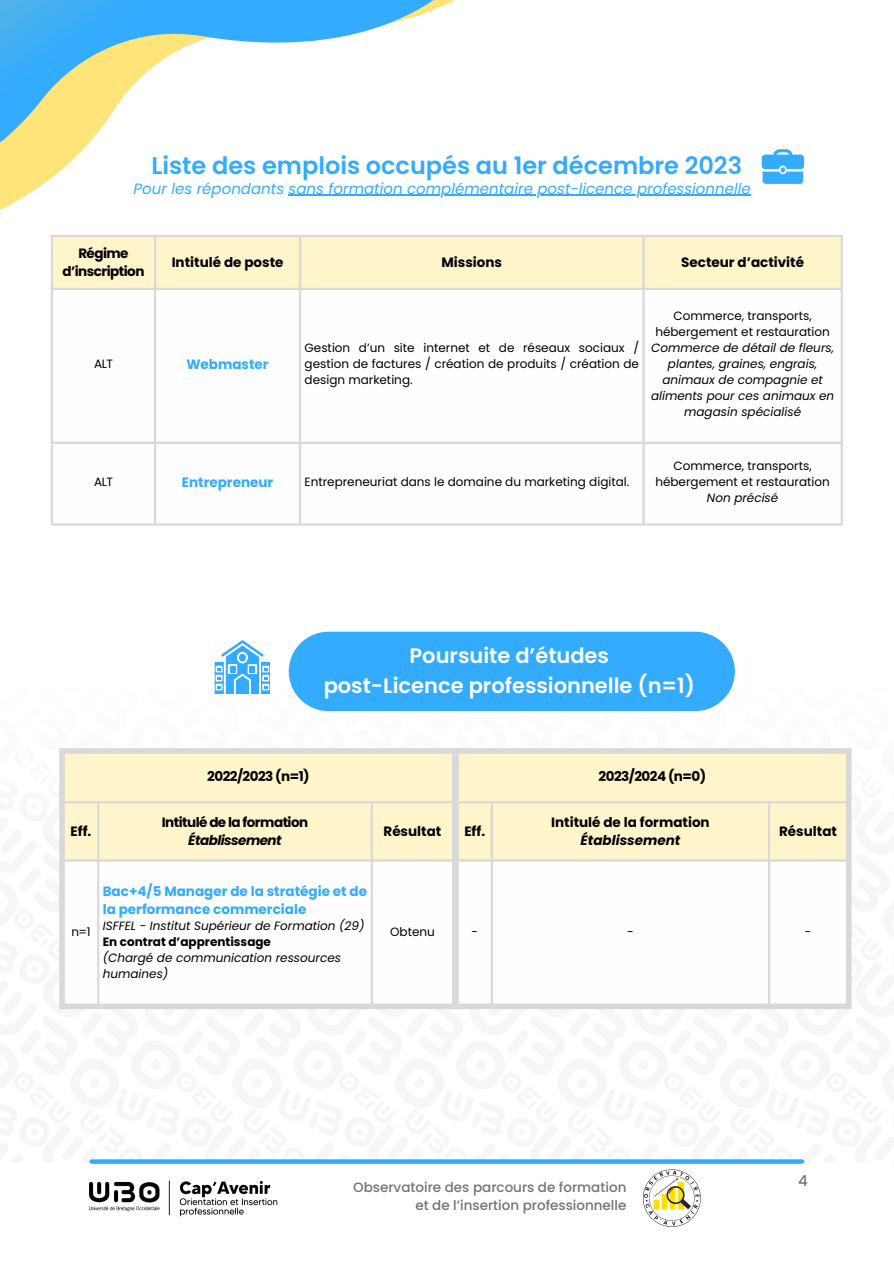
<style>
.page{position:relative;width:894px;height:1264px;background:#fff}
.page>*{position:absolute;margin:0;border:0;box-sizing:border-box;transform-origin:0 0}
.t1{font:600 24px "Poppins";color:#33abff}
.t2{font:600 21px/29.2px "Poppins";color:#fefefe;text-align:center}
.t3{font:italic 15px "Poppins";color:#33abff}
.t4{font:500 15px "Poppins";color:#737373}
.t5{font:700 13.5px "Poppins";color:#000}
.t6{font:700 13.5px/18px "Poppins";color:#33abff}
.t7{font:700 13.5px/18px "Poppins";letter-spacing:-.04em;color:#000;text-align:center}
.t8{font:500 13.5px/18px "Poppins";color:#737373;text-align:right}
.t9{font:italic 700 13.5px "Poppins";letter-spacing:-.04em;color:#000}
.t10{font:italic 700 13.5px "Poppins";color:#000}
.t11{font:12px/16px "Poppins";color:#000;text-align:center}
.t12{font:italic 12px/16px "Poppins";color:#000;text-align:center}
.t13{font:700 12px "Poppins";color:#000}
</style>
<div class="page">
<svg style="left:92px;top:1159px;width:709px;height:4px;background:#42b0fe"></svg>
<svg style="left:0;top:0;width:552px;height:290px"></svg>
<div style="left:53px;top:237px;width:787px;height:51px;background:#fff5cb"></div>
<svg style="left:53px;top:290px;width:787px;height:233px"></svg>
<hr style="left:51px;top:237px;width:2px;height:286px;background:#d9d9d9">
<hr style="left:154px;top:237px;width:2px;height:286px;background:#d9d9d9">
<hr style="left:299px;top:237px;width:2px;height:286px;background:#d9d9d9">
<hr style="left:642px;top:237px;width:2px;height:286px;background:#d9d9d9">
<hr style="left:840px;top:237px;width:2px;height:286px;background:#d9d9d9">
<hr style="left:51px;top:235px;width:791px;height:2px;background:#d9d9d9">
<hr style="left:51px;top:288px;width:791px;height:2px;background:#d9d9d9">
<hr style="left:51px;top:442px;width:791px;height:2px;background:#d9d9d9">
<hr style="left:51px;top:523px;width:791px;height:2px;background:#d9d9d9">
<hr style="left:288px;top:195px;width:462px;height:1px;background:#33abff">
<svg style="left:761px;top:149px;width:42px;height:35px"></svg>
<div style="left:65px;top:753px;width:780px;height:106px;background:#fff5cb"></div>
<svg style="left:65px;top:861px;width:780px;height:142px"></svg>
<hr style="left:97px;top:803px;width:2px;height:200px;background:#d9d9d9">
<hr style="left:370px;top:803px;width:3px;height:200px;background:#d9d9d9">
<hr style="left:490px;top:803px;width:3px;height:200px;background:#d9d9d9">
<hr style="left:767px;top:803px;width:3px;height:200px;background:#d9d9d9">
<hr style="left:65px;top:801px;width:780px;height:2px;background:#d9d9d9">
<hr style="left:65px;top:859px;width:780px;height:2px;background:#d9d9d9">
<div style="left:59px;top:753px;width:6px;height:250px;background:#d9d9d9"></div>
<div style="left:845px;top:753px;width:6px;height:250px;background:#d9d9d9"></div>
<div style="left:59px;top:748px;width:792px;height:5px;background:#d9d9d9"></div>
<div style="left:59px;top:1003px;width:792px;height:6px;background:#d9d9d9"></div>
<div style="left:452px;top:748px;width:6px;height:261px;background:#d9d9d9"></div>
<div style="left:289px;top:631px;width:445px;height:80px;background:#33abff"></div>
<svg style="left:214px;top:640px;width:56px;height:54px"></svg>
<img style="left:89px;top:1180px;width:188px;height:36px">
<img style="left:642px;top:1169px;width:59px;height:58px">
<p class="t1" style="left:151px;top:149px;width:592px">Liste des emplois occupés au 1er décembre 2023</p>
<p class="t3" style="left:133px;top:178px;width:618px">Pour les répondants sans formation complémentaire post-licence professionnelle</p>
<p class="t7" style="left:62px;top:244px;width:83px">Régime d’inscription</p>
<p class="t5" style="left:172px;top:252px;width:113px">Intitulé de poste</p>
<h1 class="t5" style="left:441px;top:252px;width:62px">Missions</h1>
<h3 class="t5" style="left:681px;top:252px;width:124px">Secteur d’activité</h3>
<p class="t11" style="left:94px;top:356px;width:20px">ALT</p>
<p class="t6" style="left:186px;top:356px;width:84px">Webmaster</p>
<p class="t11" style="left:304px;top:340px;width:336px;text-align:justify">Gestion d’un site internet et de réseaux sociaux / gestion de factures / création de produits / création de design marketing.</p>
<p class="t11" style="left:655px;top:308px;width:176px">Commerce, transports, hébergement et restauration</p>
<p class="t12" style="left:650px;top:340px;width:185px">Commerce de détail de fleurs, plantes, graines, engrais, animaux de compagnie et aliments pour ces animaux en magasin spécialisé</p>
<p class="t11" style="left:94px;top:474px;width:20px">ALT</p>
<p class="t6" style="left:182px;top:473px;width:93px">Entrepreneur</p>
<p class="t11" style="left:304px;top:474px;width:326px">Entrepreneuriat dans le domaine du marketing digital.</p>
<p class="t11" style="left:655px;top:458px;width:176px">Commerce, transports, hébergement et restauration</p>
<p class="t12" style="left:706px;top:490px;width:73px">Non précisé</p>
<p class="t2" style="left:323px;top:641px;width:372px">Poursuite d’études<br>post-Licence professionnelle (n=1)</p>
<p class="t5" style="left:70px;top:821px;width:22px">Eff.</p>
<p class="t7" style="left:207px;top:767px;width:104px">2022/2023 (n=1)</p>
<h2 class="t7" style="left:598px;top:767px;width:109px">2023/2024 (n=0)</h2>
<p class="t7" style="left:162px;top:813px;width:148px">Intitulé de la formation</p>
<p class="t9" style="left:188px;top:830px;width:95px">Établissement</p>
<p class="t5" style="left:383px;top:821px;width:59px">Résultat</p>
<p class="t5" style="left:464px;top:821px;width:22px">Eff.</p>
<p class="t5" style="left:551px;top:812px;width:160px">Intitulé de la formation</p>
<p class="t10" style="left:580px;top:830px;width:101px">Établissement</p>
<p class="t5" style="left:778px;top:821px;width:59px">Résultat</p>
<p class="t11" style="left:71px;top:923px;width:21px">n=1</p>
<p class="t6" style="left:103px;top:882px;width:266px">Bac+4/5 Manager de la stratégie et de la performance commerciale</p>
<p class="t12" style="left:103px;top:917px;width:263px">ISFFEL - Institut Supérieur de Formation (29)</p>
<p class="t13" style="left:103px;top:933px;width:170px">En contrat d’apprentissage</p>
<p class="t12" style="left:103px;top:949px;width:240px;text-align:left">(Chargé de communication ressources humaines)</p>
<p class="t11" style="left:390px;top:923px;width:46px">Obtenu</p>
<p class="t11" style="left:471px;top:923px;width:8px">-</p>
<p class="t11" style="left:627px;top:923px;width:8px">-</p>
<p class="t11" style="left:804px;top:923px;width:8px">-</p>
<p class="t8" style="left:353px;top:1178px;width:275px">Observatoire des parcours de formation et de l’insertion professionnelle</p>
<p class="t4" style="left:798px;top:1170px;width:11px">4</p>
</div>
